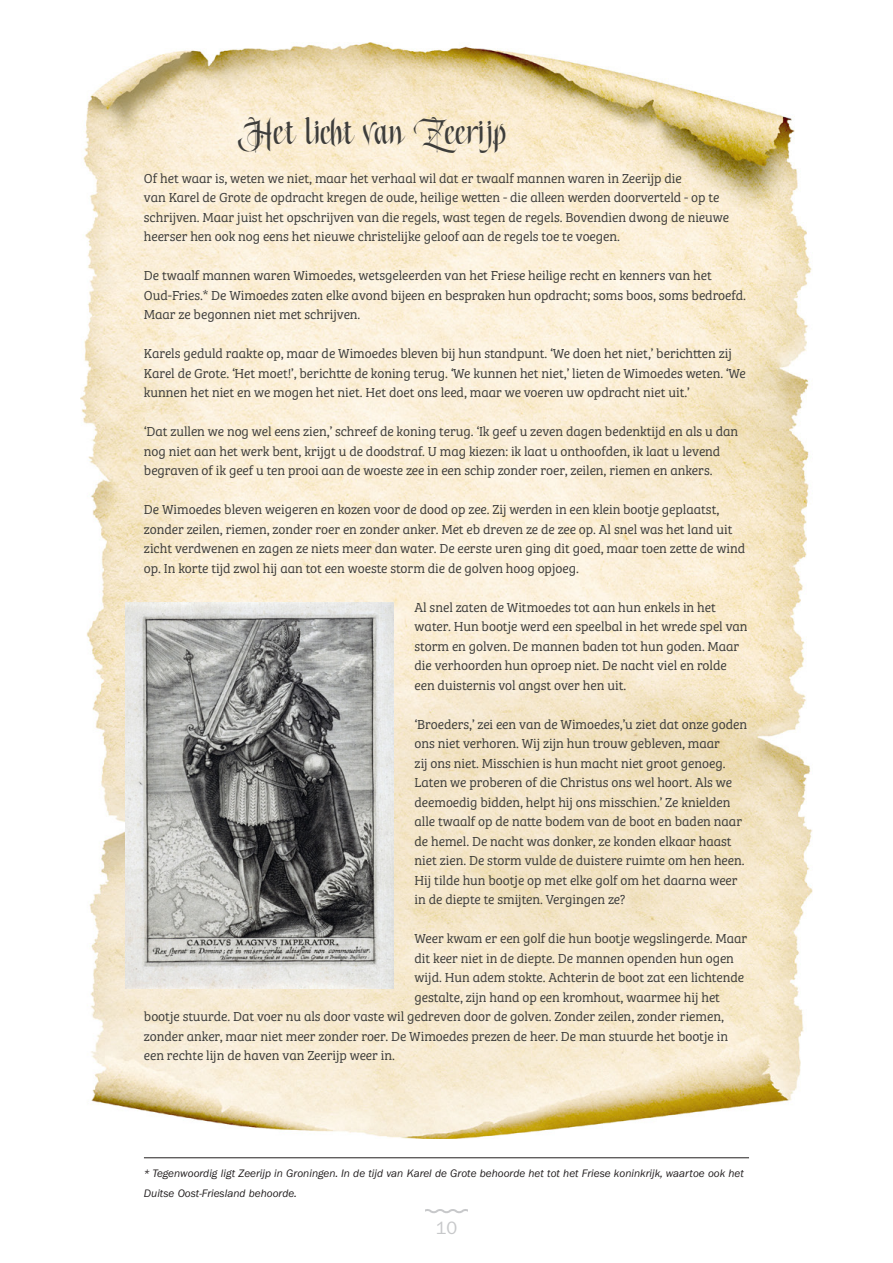
<style>
.page{position:relative;width:893px;height:1263px;background:#fff}
.page>*{position:absolute;margin:0;border:0;box-sizing:border-box;transform-origin:0 0}
.H3_Tussenkop_10_volk{font:36px "Songofcorona";color:#3d3d3b}
.t1{font:18px "ITC Franklin Gothic Std";color:#c7c8ca}
.Basisalinea_kader_vo{font:300 13.5px/19.5px "Bree Serif";letter-spacing:-.005em;color:#3d3d3b}
.Bron_voetnoot{font:italic 11.25px/19.5px "ITC Franklin Gothic Std";color:#231f20}
</style>
<div class="page">
<svg style="left:425px;top:1209px;width:43px;height:5px"></svg>
<img style="left:80px;top:43px;width:733px;height:1095px">
<hr style="left:144px;top:1157px;width:605px;height:1px;background:#231f20">
<img style="left:125px;top:602px;width:268px;height:386px">
<h3 class="H3_Tussenkop_10_volk" style="left:238px;top:110px;width:271px">Het licht van Zeerijp</h3>
<h3 class="Basisalinea_kader_vo" style="left:144px;top:167px;width:587px">Of het waar is, weten we niet, maar het verhaal wil dat er twaalf mannen waren in Zeerijp die<br>van Karel de Grote de opdracht kregen de oude, heilige wetten - die alleen werden doorverteld - op te schrijven. Maar juist het opschrijven van die regels, wast tegen de regels. Bovendien dwong de nieuwe heerser hen ook nog eens het nieuwe christelijke geloof aan de regels toe te voegen.</h3>
<h3 class="Basisalinea_kader_vo" style="left:144px;top:265px;width:604px">De twaalf mannen waren Wimoedes, wetsgeleerden van het Friese heilige recht en kenners van het<br>Oud-Fries.* De Wimoedes zaten elke avond bijeen en bespraken hun opdracht; soms boos, soms bedroefd.<br>Maar ze begonnen niet met schrijven.</h3>
<h3 class="Basisalinea_kader_vo" style="left:144px;top:343px;width:603px">Karels geduld raakte op, maar de Wimoedes bleven bij hun standpunt. ‘We doen het niet,’ berichtten zij<br>Karel de Grote. ‘Het moet!’, berichtte de koning terug. ‘We kunnen het niet,’ lieten de Wimoedes weten. ‘We kunnen het niet en we mogen het niet. Het doet ons leed, maar we voeren uw opdracht niet uit.’</h3>
<h3 class="Basisalinea_kader_vo" style="left:144px;top:421px;width:596px">‘Dat zullen we nog wel eens zien,’ schreef de koning terug. ‘Ik geef u zeven dagen bedenktijd en als u dan nog niet aan het werk bent, krijgt u de doodstraf. U mag kiezen: ik laat u onthoofden, ik laat u levend begraven of ik geef u ten prooi aan de woeste zee in een schip zonder roer, zeilen, riemen en ankers.</h3>
<h3 class="Basisalinea_kader_vo" style="left:144px;top:499px;width:603px">De Wimoedes bleven weigeren en kozen voor de dood op zee. Zij werden in een klein bootje geplaatst, zonder zeilen, riemen, zonder roer en zonder anker. Met eb dreven ze de zee op. Al snel was het land uit zicht verdwenen en zagen ze niets meer dan water. De eerste uren ging dit goed, maar toen zette de wind op. In korte tijd zwol hij aan tot een woeste storm die de golven hoog opjoeg.</h3>
<h3 class="Basisalinea_kader_vo" style="left:415px;top:596px;width:335px">Al snel zaten de Witmoedes tot aan hun enkels in het water. Hun bootje werd een speelbal in het wrede spel van storm en golven. De mannen baden tot hun goden. Maar die verhoorden hun oproep niet. De nacht viel en rolde een duisternis vol angst over hen uit.</h3>
<h3 class="Basisalinea_kader_vo" style="left:415px;top:713px;width:334px">‘Broeders,’ zei een van de Wimoedes,’u ziet dat onze goden ons niet verhoren. Wij zijn hun trouw gebleven, maar<br>zij ons niet. Misschien is hun macht niet groot genoeg.<br>Laten we proberen of die Christus ons wel hoort. Als we deemoedig bidden, helpt hij ons misschien.’ Ze knielden alle twaalf op de natte bodem van de boot en baden naar de hemel. De nacht was donker, ze konden elkaar haast niet zien. De storm vulde de duistere ruimte om hen heen.<br>Hij tilde hun bootje op met elke golf om het daarna weer in de diepte te smijten. Vergingen ze?</h3>
<h3 class="Basisalinea_kader_vo" style="left:415px;top:928px;width:334px">Weer kwam er een golf die hun bootje wegslingerde. Maar</h3>
<h3 class="Basisalinea_kader_vo" style="left:415px;top:947px;width:321px">dit keer niet in de diepte. De mannen openden hun ogen</h3>
<h3 class="Basisalinea_kader_vo" style="left:415px;top:967px;width:331px">wijd. Hun adem stokte. Achterin de boot zat een lichtende</h3>
<h3 class="Basisalinea_kader_vo" style="left:415px;top:986px;width:307px">gestalte, zijn hand op een kromhout, waarmee hij het</h3>
<h3 class="Basisalinea_kader_vo" style="left:144px;top:1006px;width:582px">bootje stuurde. Dat voer nu als door vaste wil gedreven door de golven. Zonder zeilen, zonder riemen,</h3>
<h3 class="Basisalinea_kader_vo" style="left:144px;top:1025px;width:586px">zonder anker, maar niet meer zonder roer. De Wimoedes prezen de heer. De man stuurde het bootje in</h3>
<h3 class="Basisalinea_kader_vo" style="left:144px;top:1045px;width:252px">een rechte lijn de haven van Zeerijp weer in.</h3>
<p class="Bron_voetnoot" style="left:144px;top:1164px;width:601px">* Tegenwoordig ligt Zeerijp in Groningen. In de tijd van Karel de Grote behoorde het tot het Friese koninkrijk, waartoe ook het<br>Duitse Oost-Friesland behoorde.</p>
<h2 class="t1" style="left:436px;top:1217px;width:23px">10</h2>
</div>
